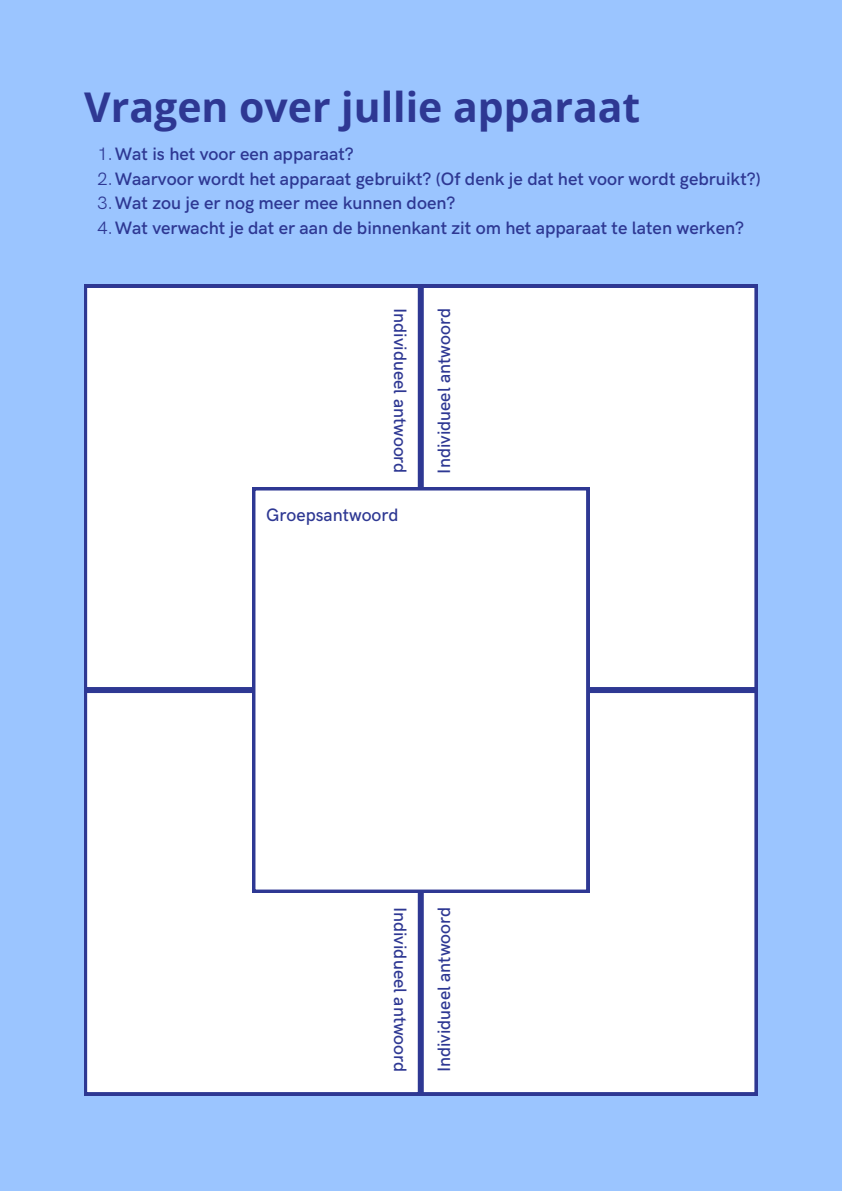
<style>
.page{position:relative;width:842px;height:1191px;background:#fff}
.page>*{position:absolute;margin:0;border:0;box-sizing:border-box;transform-origin:0 0}
.t1{font:700 41px "Open Sans";color:#2e3893}
.t2{font:600 18px "HK Grotesk Pro";color:#2e3893}
.t3{font:500 18px "HK Grotesk";color:#2e3893}
.s1{font-weight:400}
</style>
<div class="page">
<div style="left:0;top:0;width:842px;height:1190px;background:#9bc5ff"></div>
<div style="left:84px;top:285px;width:337px;height:405px;background:#fff"></div>
<div style="left:421px;top:285px;width:336px;height:405px;background:#fff"></div>
<div style="left:84px;top:690px;width:337px;height:404px;background:#fff"></div>
<div style="left:421px;top:690px;width:336px;height:404px;background:#fff"></div>
<div style="left:252px;top:487px;width:337px;height:405px;background:#fff"></div>
<p class="t1" style="left:84px;top:78px;width:558px">Vragen over jullie apparaat</p>
<p class="t2" style="left:97px;top:144px;width:258px"><span class="s1">1.</span>Wat is het voor een apparaat?</p>
<p class="t2" style="left:97px;top:168px;width:665px"><span class="s1">2.</span>Waarvoor wordt het apparaat gebruikt? (Of denk je dat het voor wordt gebruikt?)</p>
<p class="t2" style="left:97px;top:193px;width:360px"><span class="s1">3.</span>Wat zou je er nog meer mee kunnen doen?</p>
<p class="t2" style="left:97px;top:218px;width:648px"><span class="s1">4.</span>Wat verwacht je dat er aan de binnenkant zit om het apparaat te laten werken?</p>
<p class="t3" style="left:410px;top:308px;width:167px;rotate:90deg">Individueel antwoord</p>
<p class="t3" style="left:434px;top:473px;width:167px;rotate:-90deg">Individueel antwoord</p>
<p class="t3" style="left:266px;top:504px;width:134px">Groepsantwoord</p>
<p class="t3" style="left:410px;top:906px;width:167px;rotate:90deg">Individueel antwoord</p>
<p class="t3" style="left:434px;top:1072px;width:167px;rotate:-90deg">Individueel antwoord</p>
</div>
